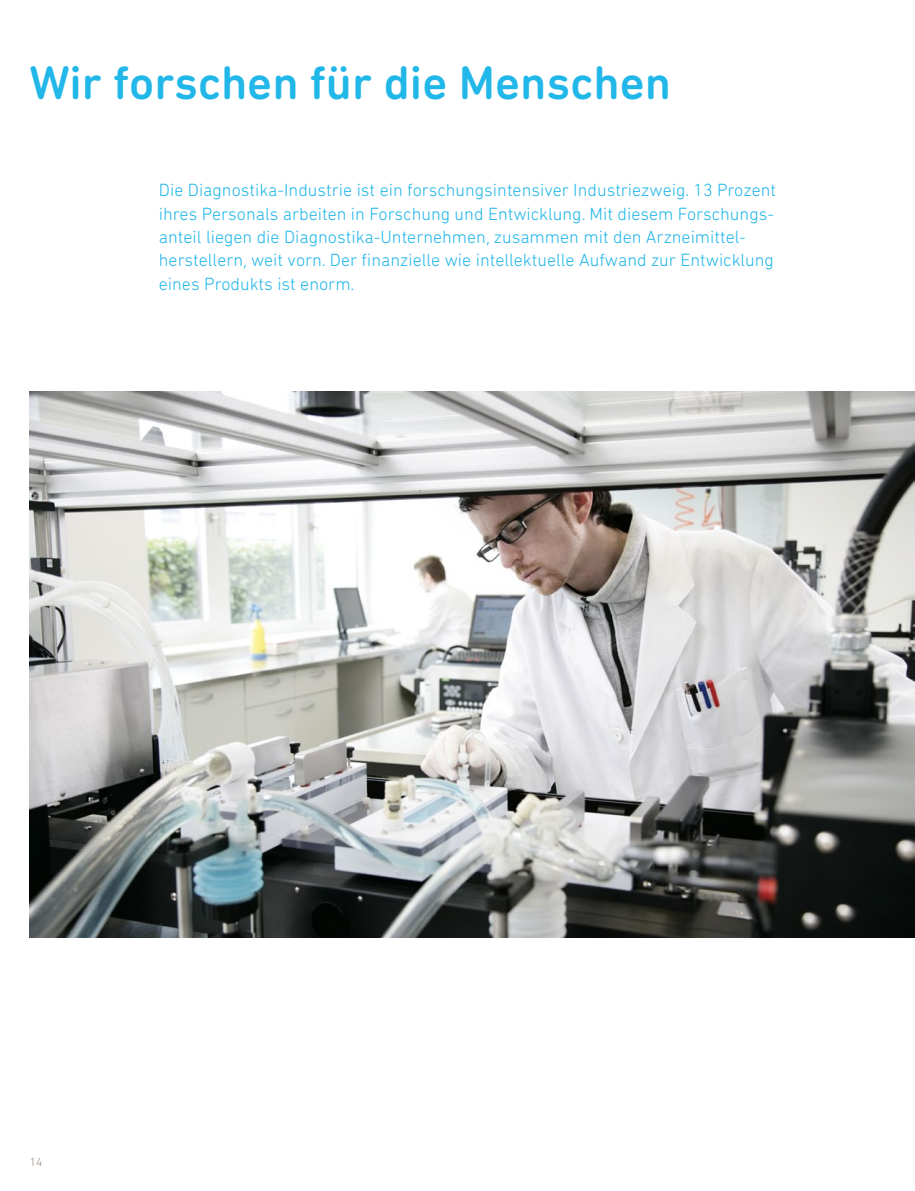
<style>
.page{position:relative;width:915px;height:1191px;background:#fff}
.page>*{position:absolute;margin:0;border:0;box-sizing:border-box;transform-origin:0 0}
.t1{font:500 48px "DIN Next Rounded LT Pro";color:#22b7e9}
.t2{font:300 18px/23.4px "DIN Next Rounded LT Pro";color:#22b7e9}
.t3{font:300 12px "DIN Next Rounded LT Pro";color:#978c7f}
</style>
<div class="page">
<img style="left:30px;top:391px;width:884px;height:546px">
<h1 class="t1" style="left:30px;top:54px;width:642px">Wir forschen für die Menschen</h1>
<p class="t2" style="left:159px;top:178px;width:618px">Die Diagnostika-Industrie ist ein forschungsintensiver Industriezweig. 13 Prozent ihres Personals arbeiten in Forschung und Entwicklung. Mit diesem Forschungs&shy;anteil liegen die Diagnostika-Unternehmen, zusammen mit den Arzneimittel&shy;herstellern, weit vorn. Der finanzielle wie intellektuelle Aufwand zur Entwicklung eines Produkts ist enorm.</p>
<p class="t3" style="left:30px;top:1154px;width:14px">14</p>
</div>
